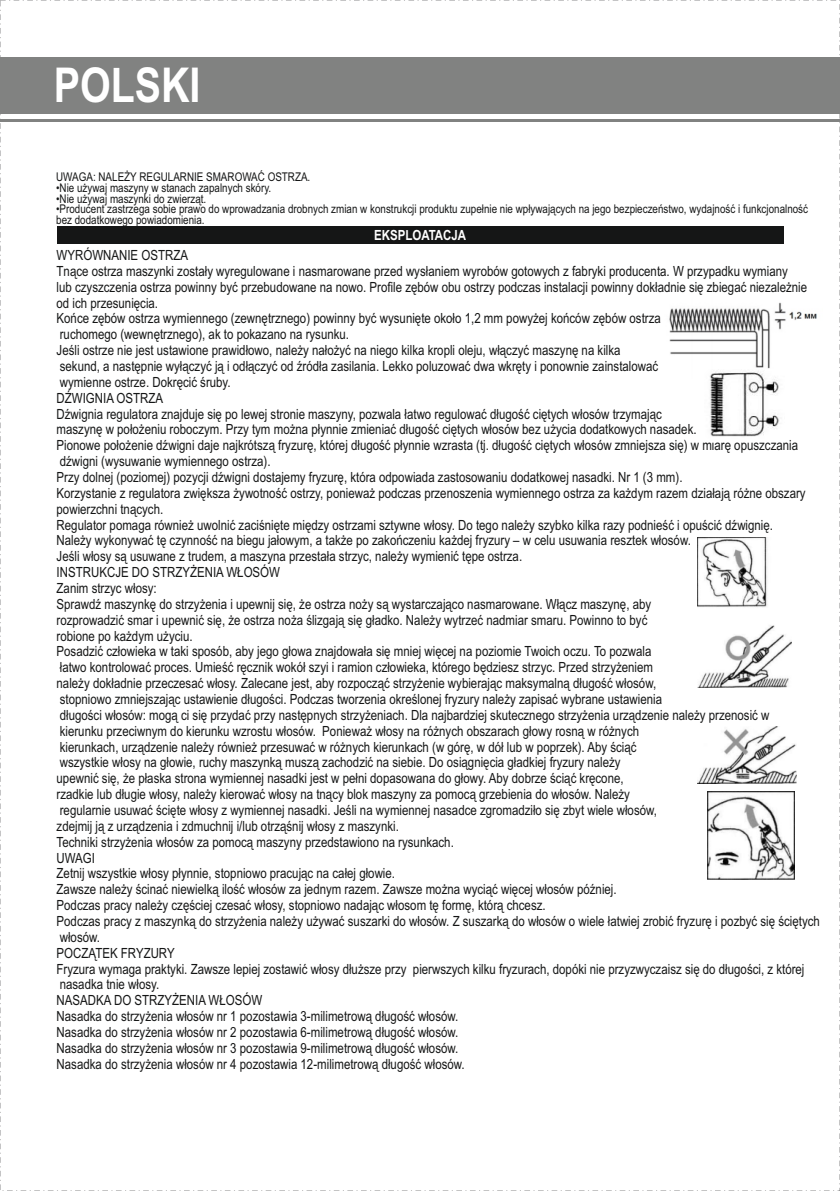
<style>
.page{position:relative;width:840px;height:1191px;background:#fff}
.page>*{position:absolute;margin:0;border:0;box-sizing:border-box;transform-origin:0 0}
.t1{font:700 48px "Arial Narrow";color:#fff}
.t2{font:14px/15.8px "Arial Narrow";color:#151616}
.t3{font:700 14px "Arial Narrow";color:#fff}
.t4{font:12px/10.8px "Arial Narrow";color:#151616}
</style>
<div class="page">
<div style="left:0;top:57px;width:839px;height:56px;background:#818281"></div>
<hr style="left:0;top:119px;width:839px;height:3px;background:#818281">
<div style="left:57px;top:227px;width:726px;height:17px;background:#151616"></div>
<img style="left:669px;top:302px;width:148px;height:67px">
<img style="left:710px;top:371px;width:70px;height:66px">
<img style="left:697px;top:538px;width:94px;height:149px">
<img style="left:697px;top:726px;width:99px;height:57px">
<img style="left:707px;top:791px;width:87px;height:88px">
<h1 class="t1" style="left:54px;top:67px;width:148px">POLSKI</h1>
<p class="t4" style="left:56px;top:172px;width:255px">UWAGA: NALEŻY REGULARNIE SMAROWAĆ OSTRZA.</p>
<p class="t4" style="left:56px;top:183px;width:216px">• Nie używaj maszyny w stanach zapalnych skóry.</p>
<p class="t4" style="left:56px;top:194px;width:151px">• Nie używaj maszynki do zwierząt.</p>
<p class="t4" style="left:56px;top:205px;width:753px">• Producent zastrzega sobie prawo do wprowadzania drobnych zmian w konstrukcji produktu zupełnie nie wpływających na jego bezpieczeństwo, wydajność i funkcjonalność bez dodatkowego powiadomienia.</p>
<p class="t3" style="left:374px;top:230px;width:94px">EKSPLOATACJA</p>
<p class="t2" style="left:57px;top:248px;width:764px">WYRÓWNANIE OSTRZA<br>Tnące ostrza maszynki zostały wyregulowane i nasmarowane przed wysłaniem wyrobów gotowych z fabryki producenta. W przypadku wymiany<br>lub czyszczenia ostrza powinny być przebudowane na nowo. Profile zębów obu ostrzy podczas instalacji powinny dokładnie się zbiegać niezależnie od ich przesunięcia.<br>Końce zębów ostrza wymiennego (zewnętrznego) powinny być wysunięte około 1,2 mm powyżej końców zębów ostrza<br>ruchomego (wewnętrznego), ak to pokazano na rysunku.<br>Jeśli ostrze nie jest ustawione prawidłowo, należy nałożyć na niego kilka kropli oleju, włączyć maszynę na kilka<br>sekund, a następnie wyłączyć ją i odłączyć od źródła zasilania. Lekko poluzować dwa wkręty i ponownie zainstalować<br>wymienne ostrze. Dokręcić śruby.<br>DŹWIGNIA OSTRZA<br>Dźwignia regulatora znajduje się po lewej stronie maszyny, pozwala łatwo regulować długość ciętych włosów trzymając<br>maszynę w położeniu roboczym. Przy tym można płynnie zmieniać długość ciętych włosów bez użycia dodatkowych nasadek.<br>Pionowe położenie dźwigni daje najkrótszą fryzurę, której długość płynnie wzrasta (tj. długość ciętych włosów zmniejsza się) w miarę opuszczania dźwigni (wysuwanie wymiennego ostrza).<br>Przy dolnej (poziomej) pozycji dźwigni dostajemy fryzurę, która odpowiada zastosowaniu dodatkowej nasadki. Nr 1 (3 mm).<br>Korzystanie z regulatora zwiększa żywotność ostrzy, ponieważ podczas przenoszenia wymiennego ostrza za każdym razem działają różne obszary powierzchni tnących.<br>Regulator pomaga również uwolnić zaciśnięte między ostrzami sztywne włosy. Do tego należy szybko kilka razy podnieść i opuścić dźwignię.<br>Należy wykonywać tę czynność na biegu jałowym, a także po zakończeniu każdej fryzury – w celu usuwania resztek włosów.<br>Jeśli włosy są usuwane z trudem, a maszyna przestała strzyc, należy wymienić tępe ostrza.<br>INSTRUKCJE DO STRZYŻENIA WŁOSÓW<br>Zanim strzyc włosy:<br>Sprawdź maszynkę do strzyżenia i upewnij się, że ostrza noży są wystarczająco nasmarowane. Włącz maszynę, aby<br>rozprowadzić smar i upewnić się, że ostrza noża ślizgają się gładko. Należy wytrzeć nadmiar smaru. Powinno to być<br>robione po każdym użyciu.<br>Posadzić człowieka w taki sposób, aby jego głowa znajdowała się mniej więcej na poziomie Twoich oczu. To pozwala<br>łatwo kontrolować proces. Umieść ręcznik wokół szyi i ramion człowieka, którego będziesz strzyc. Przed strzyżeniem<br>należy dokładnie przeczesać włosy. Zalecane jest, aby rozpocząć strzyżenie wybierając maksymalną długość włosów,<br>stopniowo zmniejszając ustawienie długości. Podczas tworzenia określonej fryzury należy zapisać wybrane ustawienia<br>długości włosów: mogą ci się przydać przy następnych strzyżeniach. Dla najbardziej skutecznego strzyżenia urządzenie należy przenosić w<br>kierunku przeciwnym do kierunku wzrostu włosów. Ponieważ włosy na różnych obszarach głowy rosną w różnych<br>kierunkach, urządzenie należy również przesuwać w różnych kierunkach (w górę, w dół lub w poprzek). Aby ściąć<br>wszystkie włosy na głowie, ruchy maszynką muszą zachodzić na siebie. Do osiągnięcia gładkiej fryzury należy<br>upewnić się, że płaska strona wymiennej nasadki jest w pełni dopasowana do głowy. Aby dobrze ściąć kręcone,<br>rzadkie lub długie włosy, należy kierować włosy na tnący blok maszyny za pomocą grzebienia do włosów. Należy<br>regularnie usuwać ścięte włosy z wymiennej nasadki. Jeśli na wymiennej nasadce zgromadziło się zbyt wiele włosów,<br>zdejmij ją z urządzenia i zdmuchnij i/lub otrząśnij włosy z maszynki.<br>Techniki strzyżenia włosów za pomocą maszyny przedstawiono na rysunkach.<br>UWAGI<br>Zetnij wszystkie włosy płynnie, stopniowo pracując na całej głowie.<br>Zawsze należy ścinać niewielką ilość włosów za jednym razem. Zawsze można wyciąć więcej włosów później.<br>Podczas pracy należy częściej czesać włosy, stopniowo nadając włosom tę formę, którą chcesz.<br>Podczas pracy z maszynką do strzyżenia należy używać suszarki do włosów. Z suszarką do włosów o wiele łatwiej zrobić fryzurę i pozbyć się ściętych włosów.<br>POCZĄTEK FRYZURY<br>Fryzura wymaga praktyki. Zawsze lepiej zostawić włosy dłuższe przy pierwszych kilku fryzurach, dopóki nie przyzwyczaisz się do długości, z której nasadka tnie włosy.<br>NASADKA DO STRZYŻENIA WŁOSÓW<br>Nasadka do strzyżenia włosów nr 1 pozostawia 3-milimetrową długość włosów.<br>Nasadka do strzyżenia włosów nr 2 pozostawia 6-milimetrową długość włosów.<br>Nasadka do strzyżenia włosów nr 3 pozostawia 9-milimetrową długość włosów.<br>Nasadka do strzyżenia włosów nr 4 pozostawia 12-milimetrową długość włosów.</p>
</div>
